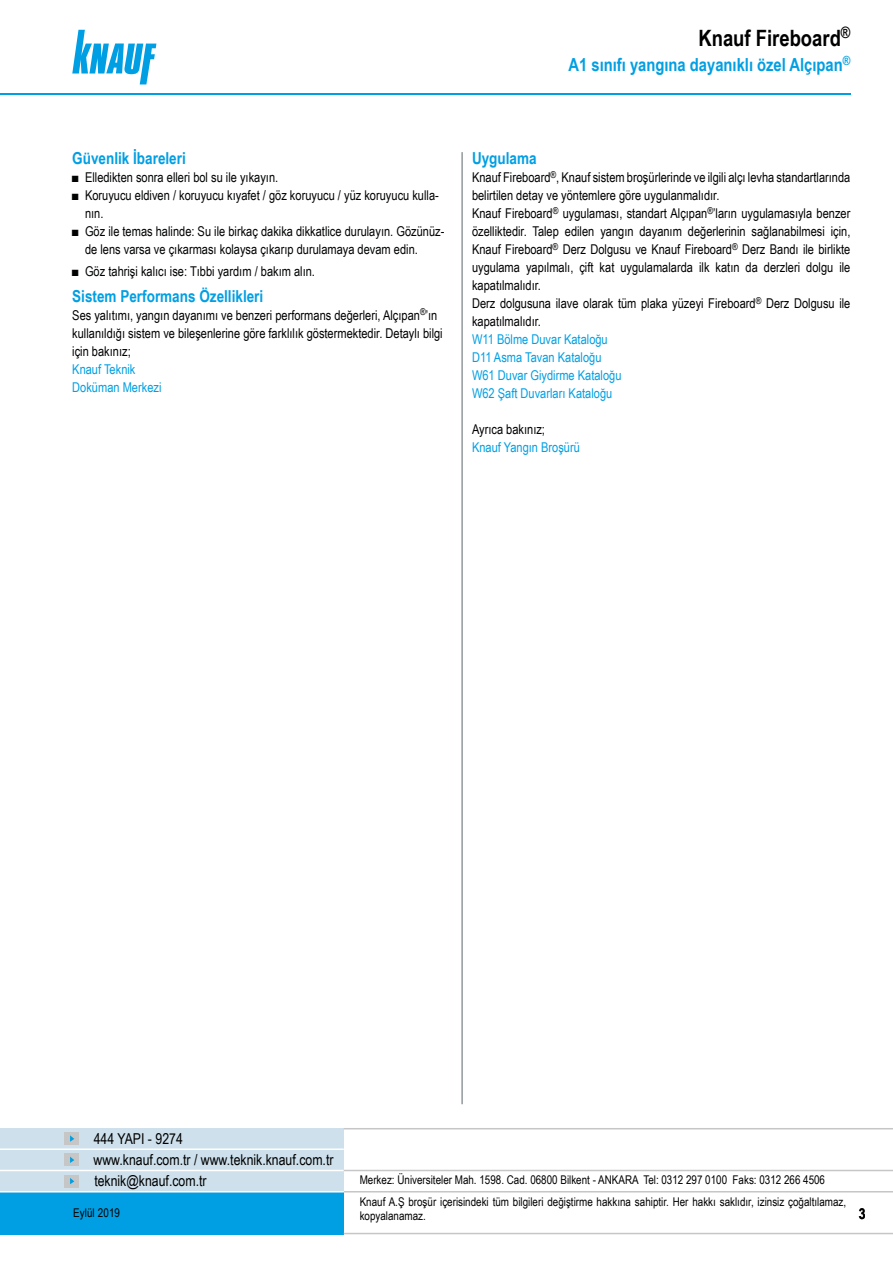
<style>
.page{position:relative;width:893px;height:1263px;background:#fff}
.page>*{position:absolute;margin:0;border:0;box-sizing:border-box;transform-origin:0 0}
.t1{font:700 22.5px "Arial Narrow";color:#000}
.t2{font:700 18px "Arial Narrow";color:#009fe3}
.t3{font:700 16.5px "Arial Narrow";color:#009fe3}
.t4{font:15px/21px "Arial Narrow";color:#000}
.t5{font:700 15px "Arial Narrow";color:#000}
.t6{font:13.5px/18px "Arial Narrow";color:#000}
.t7{font:13.5px/18px "Arial Narrow";color:#010202}
.t8{font:13.5px/18px "Arial Narrow";color:#009fe3}
.t9{font:12px/21.9px "Arial Narrow";color:#000}
</style>
<div class="page">
<svg style="left:72px;top:30px;width:84px;height:54px"></svg>
<div style="left:0;top:1128px;width:344px;height:64px;background:#cde0eb"></div>
<div style="left:0;top:1192px;width:344px;height:42px;background:#009fe3"></div>
<div style="left:64px;top:1153px;width:15px;height:13px;background:#c6c6c6"></div>
<svg style="left:70px;top:1156px;width:4px;height:7px"></svg>
<div style="left:64px;top:1132px;width:15px;height:13px;background:#c6c6c6"></div>
<svg style="left:70px;top:1135px;width:4px;height:7px"></svg>
<div style="left:64px;top:1175px;width:15px;height:12px;background:#c6c6c6"></div>
<svg style="left:70px;top:1178px;width:4px;height:6px"></svg>
<hr style="left:344px;top:1233px;width:549px;height:1px;background:#c6c6c6">
<hr style="left:344px;top:1191px;width:549px;height:1px;background:#c6c6c6">
<hr style="left:0;top:1148px;width:344px;height:2px;background:#fff">
<hr style="left:0;top:1170px;width:344px;height:1px;background:#fff">
<hr style="left:0;top:1191px;width:344px;height:1px;background:#fff">
<hr style="left:344px;top:1170px;width:549px;height:1px;background:#c6c6c6">
<hr style="left:344px;top:1128px;width:549px;height:1px;background:#c6c6c6">
<hr style="left:0;top:94px;width:850px;height:1px;background:#009fe3">
<hr style="left:461px;top:152px;width:2px;height:952px;background:#93999c">
<h1 class="t1" style="left:698px;top:21px;width:153px">Knauf Fireboard<sup>®</sup></h1>
<h2 class="t2" style="left:568px;top:51px;width:283px">A1 sınıfı yangına dayanıklı özel Alçıpan<sup>®</sup></h2>
<p class="t3" style="left:72px;top:146px;width:115px">Güvenlik İbareleri</p>
<p class="t7" style="left:72px;top:168px;width:207px">■ Elledikten sonra elleri bol su ile yıkayın.</p>
<p class="t7" style="left:85px;top:186px;width:355px;text-indent:-13px">■ Koruyucu eldiven / koruyucu kıyafet / göz koruyucu / yüz koruyucu kulla&shy;nın.</p>
<p class="t7" style="left:85px;top:222px;width:361px;text-indent:-13px">■ Göz ile temas halinde: Su ile birkaç dakika dikkatlice durulayın. Gözünüz&shy;de lens varsa ve çıkarması kolaysa çıkarıp durulamaya devam edin.</p>
<p class="t7" style="left:72px;top:262px;width:244px">■ Göz tahrişi kalıcı ise: Tıbbi yardım / bakım alın.</p>
<p class="t3" style="left:72px;top:283px;width:193px">Sistem Performans Özellikleri</p>
<p class="t6" style="left:72px;top:305px;width:372px">Ses yalıtımı, yangın dayanımı ve benzeri performans değerleri, Alçıpan<sup>®</sup>’ın kullanıldığı sistem ve bileşenlerine göre farklılık göstermektedir. Detaylı bilgi için bakınız;</p>
<p class="t8" style="left:72px;top:359px;width:91px">Knauf Teknik<br>Doküman Merkezi</p>
<p class="t3" style="left:472px;top:146px;width:66px">Uygulama</p>
<p class="t6" style="left:472px;top:168px;width:380px">Knauf Fireboard<sup>®</sup>, Knauf sistem broşürlerinde ve ilgili alçı levha standartlarında belirtilen detay ve yöntemlere göre uygulanmalıdır.<br>Knauf Fireboard<sup>®</sup> uygulaması, standart Alçıpan<sup>®</sup>’ların uygulamasıyla benzer özelliktedir. Talep edilen yangın dayanım değerlerinin sağlanabilmesi için, Knauf Fireboard<sup>®</sup> Derz Dolgusu ve Knauf Fireboard<sup>®</sup> Derz Bandı ile birlikte uygulama yapılmalı, çift kat uygulamalarda ilk katın da derzleri dolgu ile kapatılmalıdır.<br>Derz dolgusuna ilave olarak tüm plaka yüzeyi Fireboard<sup>®</sup> Derz Dolgusu ile kapatılmalıdır.</p>
<p class="t8" style="left:472px;top:330px;width:151px">W11 Bölme Duvar Kataloğu<br>D11 Asma Tavan Kataloğu<br>W61 Duvar Giydirme Kataloğu<br>W62 Şaft Duvarları Kataloğu</p>
<p class="t6" style="left:472px;top:420px;width:75px">Ayrıca bakınız;</p>
<p class="t8" style="left:472px;top:438px;width:109px">Knauf Yangın Broşürü</p>
<p class="t4" style="left:94px;top:1128px;width:241px">444 YAPI - 9274<br>www.knauf.com.tr / www.teknik.knauf.com.tr teknik@knauf.com.tr</p>
<p class="t9" style="left:73px;top:1201px;width:49px">Eylül 2019</p>
<p class="t9" style="left:360px;top:1168px;width:488px">Merkez: Üniversiteler Mah. 1598. Cad. 06800 Bilkent - ANKARA Tel: 0312 297 0100 Faks: 0312 266 4506<br>Knauf A.Ş broşür içerisindeki tüm bilgileri değiştirme hakkına sahiptir. Her hakkı saklıdır, izinsiz çoğaltılamaz,</p>
<p class="t9" style="left:360px;top:1204px;width:68px">kopyalanamaz.</p>
<p class="t5" style="left:859px;top:1202px;width:8px">3</p>
</div>
